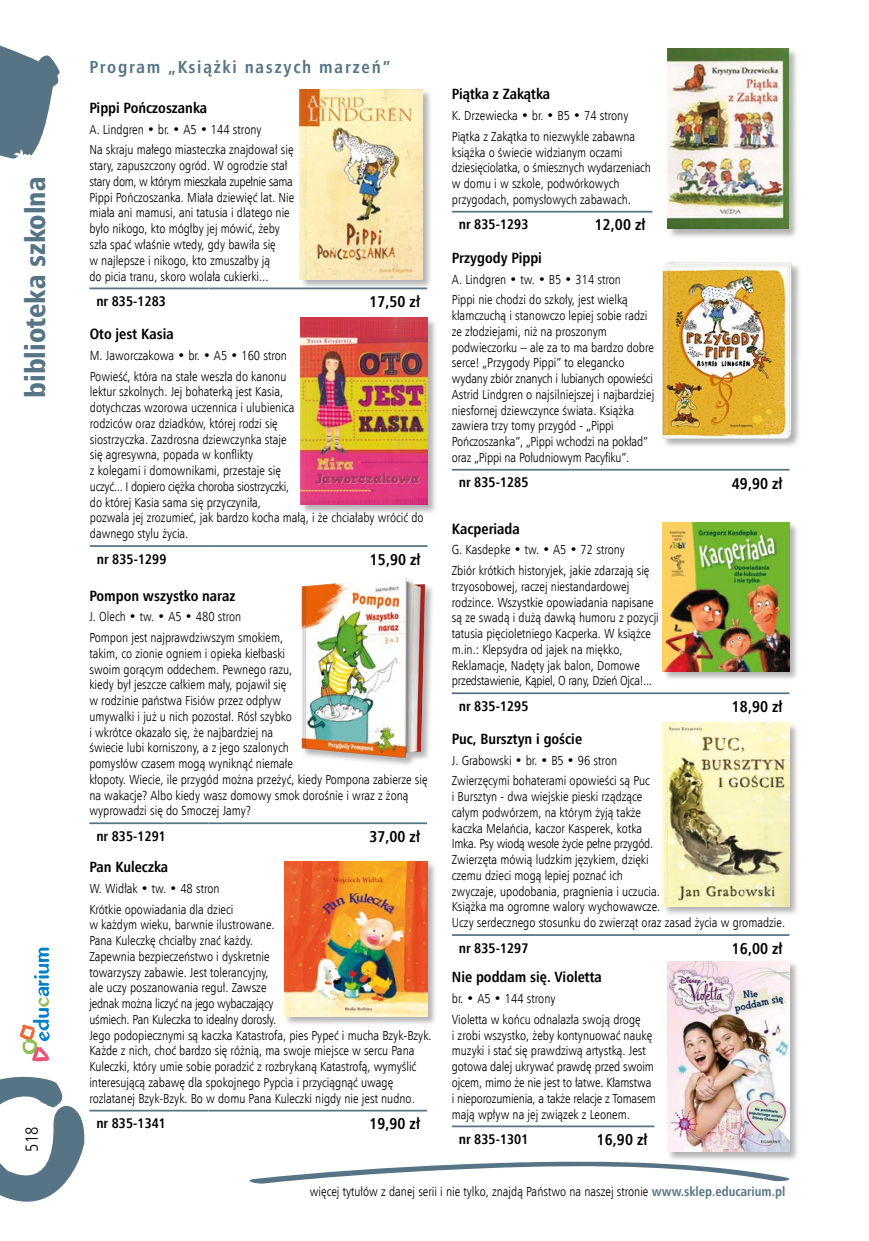
<style>
.page{position:relative;width:869px;height:1241px;background:#fff}
.page>*{position:absolute;margin:0;border:0;box-sizing:border-box;transform-origin:0 0}
.t1{font:28px "Humnst 777 Blk Cn EU";color:#577485}
.t2{font:700 17.5px "Humnst 777 Cn EU";letter-spacing:.1em;color:#577485}
.t3{font:17.5px "Humnst 777 Lt Cn EU";color:#000}
.t4{font:700 15.75px "Humnst 777 Cn EU";color:#000}
.t5{font:700 14.88px "Humnst 777 Cn EU";color:#000}
.t6{font:700 14px "Humnst 777 Cn EU";color:#000}
.t7{font:13.12px/15.8px "Humnst 777 Lt Cn EU";color:#000}
.s1{font-family:"Humnst 777 Cn EU";font-weight:700;color:#577485}
</style>
<div class="page">
<svg style="left:0;top:45px;width:60px;height:114px"></svg>
<svg style="left:0;top:947px;width:85px;height:255px"></svg>
<svg style="left:249px;top:1161px;width:541px;height:23px"></svg>
<hr style="left:89px;top:287px;width:119px;height:2px;background:#577485">
<hr style="left:208px;top:287px;width:219px;height:2px;background:#577485">
<hr style="left:89px;top:822px;width:119px;height:2px;background:#577485">
<hr style="left:208px;top:822px;width:219px;height:2px;background:#577485">
<hr style="left:89px;top:1109px;width:119px;height:2px;background:#577485">
<hr style="left:208px;top:1109px;width:219px;height:2px;background:#577485">
<hr style="left:451px;top:211px;width:119px;height:1px;background:#577485">
<hr style="left:570px;top:211px;width:82px;height:1px;background:#577485">
<hr style="left:451px;top:692px;width:119px;height:2px;background:#577485">
<hr style="left:570px;top:692px;width:219px;height:2px;background:#577485">
<hr style="left:451px;top:1125px;width:119px;height:1px;background:#577485">
<hr style="left:570px;top:1125px;width:84px;height:1px;background:#577485">
<hr style="left:90px;top:545px;width:119px;height:2px;background:#577485">
<hr style="left:209px;top:545px;width:218px;height:2px;background:#577485">
<hr style="left:451px;top:934px;width:119px;height:1px;background:#577485">
<hr style="left:570px;top:934px;width:219px;height:1px;background:#577485">
<hr style="left:451px;top:469px;width:119px;height:1px;background:#577485">
<hr style="left:570px;top:469px;width:219px;height:1px;background:#577485">
<div style="left:299px;top:89px;width:133px;height:201px;background:#000;opacity:.3"></div>
<img style="left:299px;top:89px;width:123px;height:190px">
<div style="left:301px;top:577px;width:134px;height:190px;background:#000;opacity:.3"></div>
<img style="left:301px;top:577px;width:124px;height:180px">
<div style="left:283px;top:860px;width:154px;height:166px;background:#000;opacity:.3"></div>
<img style="left:284px;top:860px;width:143px;height:156px">
<div style="left:667px;top:48px;width:131px;height:191px;background:#000;opacity:.3"></div>
<img style="left:667px;top:48px;width:121px;height:181px">
<div style="left:662px;top:522px;width:136px;height:159px;background:#000;opacity:.3"></div>
<img style="left:662px;top:522px;width:126px;height:149px">
<div style="left:666px;top:960px;width:133px;height:201px;background:#000;opacity:.3"></div>
<img style="left:667px;top:961px;width:122px;height:189px">
<div style="left:299px;top:317px;width:138px;height:197px;background:#000;opacity:.3"></div>
<img style="left:300px;top:318px;width:127px;height:186px">
<div style="left:662px;top:722px;width:136px;height:194px;background:#000;opacity:.3"></div>
<img style="left:662px;top:722px;width:126px;height:184px">
<div style="left:661px;top:261px;width:140px;height:188px;background:#000;opacity:.3"></div>
<img style="left:661px;top:262px;width:130px;height:177px">
<h1 class="t1" style="left:17px;top:398px;width:223px;rotate:-90deg">biblioteka szkolna</h1>
<h2 class="t3" style="left:21px;top:1151px;width:27px;rotate:-90deg">518</h2>
<h2 class="t2" style="left:89px;top:56px;width:302px">Program „Książki naszych marzeń”</h2>
<p class="t5" style="left:89px;top:98px;width:119px">Pippi Pończoszanka</p>
<p class="t7" style="left:89px;top:119px;width:205px;line-height:20.7px">A. Lindgren • br. • A5 • 144 strony<br>Na skraju małego miasteczka znajdował się</p>
<p class="t7" style="left:89px;top:158px;width:206px">stary, zapuszczony ogród. W ogrodzie stał stary dom, w którym mieszkała zupełnie sama Pippi Pończoszanka. Miała dziewięć lat. Nie miała ani mamusi, ani tatusia i dlatego nie było nikogo, kto mógłby jej mówić, żeby szła spać właśnie wtedy, gdy bawiła się<br>w najlepsze i nikogo, kto zmuszałby ją<br>do picia tranu, skoro wolała cukierki...</p>
<p class="t6" style="left:96px;top:292px;width:71px">nr 835-1283</p>
<p class="t4" style="left:369px;top:292px;width:52px">17,50 zł</p>
<p class="t5" style="left:90px;top:324px;width:85px">Oto jest Kasia</p>
<p class="t7" style="left:90px;top:345px;width:198px;line-height:20.7px">M. Jaworczakowa • br. • A5 • 160 stron<br>Powieść, która na stałe weszła do kanonu</p>
<p class="t7" style="left:90px;top:384px;width:335px">lektur szkolnych. Jej bohaterką jest Kasia,<br>dotychczas wzorowa uczennica i ulubienica<br>rodziców oraz dziadków, której rodzi się<br>siostrzyczka. Zazdrosna dziewczynka staje<br>się agresywna, popada w konflikty<br>z kolegami i domownikami, przestaje się<br>uczyć... I dopiero ciężka choroba siostrzyczki,<br>do której Kasia sama się przyczyniła,<br>pozwala jej zrozumieć, jak bardzo kocha małą, i że chciałaby wrócić do dawnego stylu życia.</p>
<p class="t6" style="left:97px;top:549px;width:71px">nr 835-1299</p>
<p class="t4" style="left:370px;top:549px;width:52px">15,90 zł</p>
<p class="t5" style="left:89px;top:586px;width:147px">Pompon wszystko naraz</p>
<p class="t7" style="left:89px;top:606px;width:195px;line-height:20.7px">J. Olech • tw. • A5 • 480 stron<br>Pompon jest najprawdziwszym smokiem,</p>
<p class="t7" style="left:89px;top:645px;width:340px">takim, co zionie ogniem i opieka kiełbaski<br>swoim gorącym oddechem. Pewnego razu,<br>kiedy był jeszcze całkiem mały, pojawił się<br>w rodzinie państwa Fisiów przez odpływ<br>umywalki i już u nich pozostał. Rósł szybko<br>i wkrótce okazało się, że najbardziej na<br>świecie lubi korniszony, a z jego szalonych<br>pomysłów czasem mogą wyniknąć niemałe<br>kłopoty. Wiecie, ile przygód można przeżyć, kiedy Pompona zabierze się na wakacje? Albo kiedy wasz domowy smok dorośnie i wraz z żoną wyprowadzi się do Smoczej Jamy?</p>
<p class="t6" style="left:96px;top:826px;width:71px">nr 835-1291</p>
<p class="t4" style="left:369px;top:826px;width:52px">37,00 zł</p>
<p class="t5" style="left:89px;top:857px;width:80px">Pan Kuleczka</p>
<p class="t7" style="left:89px;top:877px;width:145px;line-height:20.7px">W. Widłak • tw. • 48 stron<br>Krótkie opowiadania dla dzieci</p>
<p class="t7" style="left:89px;top:916px;width:343px">w każdym wieku, barwnie ilustrowane.<br>Pana Kuleczkę chciałby znać każdy.<br>Zapewnia bezpieczeństwo i dyskretnie<br>towarzyszy zabawie. Jest tolerancyjny,<br>ale uczy poszanowania reguł. Zawsze<br>jednak można liczyć na jego wybaczający<br>uśmiech. Pan Kuleczka to idealny dorosły.<br>Jego podopiecznymi są kaczka Katastrofa, pies Pypeć i mucha Bzyk-Bzyk.<br>Każde z nich, choć bardzo się różnią, ma swoje miejsce w sercu Pana Kuleczki, który umie sobie poradzić z rozbrykaną Katastrofą, wymyślić interesującą zabawę dla spokojnego Pypcia i przyciągnąć uwagę rozlatanej Bzyk-Bzyk. Bo w domu Pana Kuleczki nigdy nie jest nudno.</p>
<p class="t6" style="left:96px;top:1114px;width:71px">nr 835-1341</p>
<p class="t4" style="left:369px;top:1113px;width:52px">19,90 zł</p>
<p class="t5" style="left:451px;top:85px;width:100px">Piątka z Zakątka</p>
<p class="t7" style="left:451px;top:105px;width:185px;line-height:20.7px">K. Drzewiecka • br. • B5 • 74 strony<br>Piątka z Zakątka to niezwykle zabawna</p>
<p class="t7" style="left:451px;top:144px;width:200px">książka o świecie widzianym oczami dziesięciolatka, o śmiesznych wydarzeniach w domu i w szkole, podwórkowych przygodach, pomysłowych zabawach.</p>
<p class="t6" style="left:458px;top:215px;width:71px">nr 835-1293</p>
<p class="t4" style="left:594px;top:215px;width:52px">12,00 zł</p>
<p class="t5" style="left:451px;top:248px;width:92px">Przygody Pippi</p>
<p class="t7" style="left:451px;top:268px;width:177px;line-height:20.7px">A. Lindgren • tw. • B5 • 314 stron<br>Pippi nie chodzi do szkoły, jest wielką</p>
<p class="t7" style="left:451px;top:307px;width:204px">kłamczuchą i stanowczo lepiej sobie radzi ze złodziejami, niż na proszonym podwieczorku – ale za to ma bardzo dobre serce! „Przygody Pippi” to elegancko wydany zbiór znanych i lubianych opowieści Astrid Lindgren o najsilniejszej i najbardziej niesfornej dziewczynce świata. Książka zawiera trzy tomy przygód - „Pippi Pończoszanka”, „Pippi wchodzi na pokład” oraz „Pippi na Południowym Pacyfiku”.</p>
<p class="t6" style="left:458px;top:473px;width:71px">nr 835-1285</p>
<p class="t4" style="left:731px;top:473px;width:52px">49,90 zł</p>
<p class="t5" style="left:451px;top:519px;width:69px">Kacperiada</p>
<p class="t7" style="left:451px;top:539px;width:199px;line-height:20.7px">G. Kasdepke • tw. • A5 • 72 strony<br>Zbiór krótkich historyjek, jakie zdarzają się</p>
<p class="t7" style="left:451px;top:578px;width:208px">trzyosobowej, raczej niestandardowej rodzince. Wszystkie opowiadania napisane są ze swadą i dużą dawką humoru z pozycji tatusia pięcioletniego Kacperka. W książce m.in.: Klepsydra od jajek na miękko, Reklamacje, Nadęty jak balon, Domowe przedstawienie, Kąpiel, O rany, Dzień Ojca!...</p>
<p class="t6" style="left:458px;top:697px;width:71px">nr 835-1295</p>
<p class="t4" style="left:731px;top:696px;width:52px">18,90 zł</p>
<p class="t5" style="left:451px;top:729px;width:132px">Puc, Bursztyn i goście</p>
<p class="t7" style="left:451px;top:749px;width:199px;line-height:20.7px">J. Grabowski • br. • B5 • 96 stron<br>Zwierzęcymi bohaterami opowieści są Puc</p>
<p class="t7" style="left:451px;top:788px;width:335px">i Bursztyn - dwa wiejskie pieski rządzące<br>całym podwórzem, na którym żyją także<br>kaczka Melańcia, kaczor Kasperek, kotka<br>Imka. Psy wiodą wesołe życie pełne przygód.<br>Zwierzęta mówią ludzkim językiem, dzięki<br>czemu dzieci mogą lepiej poznać ich<br>zwyczaje, upodobania, pragnienia i uczucia.<br>Książka ma ogromne walory wychowawcze.<br>Uczy serdecznego stosunku do zwierząt oraz zasad życia w gromadzie.</p>
<p class="t6" style="left:458px;top:938px;width:71px">nr 835-1297</p>
<p class="t4" style="left:731px;top:938px;width:52px">16,00 zł</p>
<p class="t5" style="left:451px;top:967px;width:151px">Nie poddam się. Violetta</p>
<p class="t7" style="left:451px;top:988px;width:190px;line-height:20.7px">br. • A5 • 144 strony<br>Violetta w końcu odnalazła swoją drogę</p>
<p class="t7" style="left:451px;top:1026px;width:205px">i zrobi wszystko, żeby kontynuować naukę muzyki i stać się prawdziwą artystką. Jest gotowa dalej ukrywać prawdę przed swoim ojcem, mimo że nie jest to łatwe. Kłamstwa i nieporozumienia, a także relacje z Tomasem mają wpływ na jej związek z Leonem.</p>
<p class="t6" style="left:458px;top:1129px;width:71px">nr 835-1301</p>
<p class="t4" style="left:596px;top:1129px;width:52px">16,90 zł</p>
<p class="t7" style="left:309px;top:1183px;width:477px">więcej tytułów z danej serii i nie tylko, znajdą Państwo na naszej stronie <span class="s1">www.sklep.educarium.pl</span></p>
</div>
